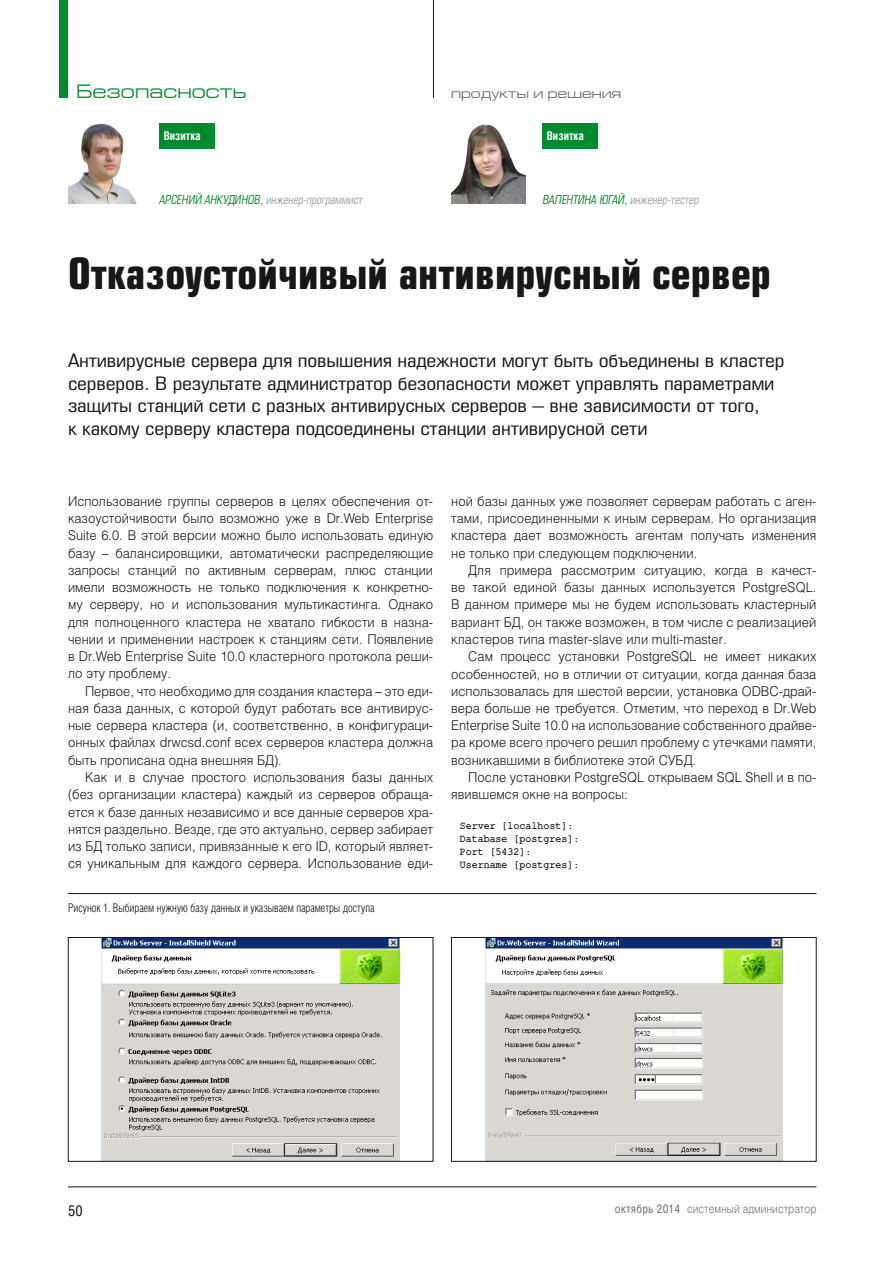
<style>
.page{position:relative;width:893px;height:1263px;background:#fff}
.page>*{position:absolute;margin:0;border:0;box-sizing:border-box;transform-origin:0 0}
.t1{font:700 42px "Europe Condensed C";color:#181716}
.t2{font:19.5px "Europe Extended C";letter-spacing:.005em;color:#008b2f}
.t3{font:18px/22.5px "Europe Condensed C";letter-spacing:-.01em;color:#181716;scale:1.25 1}
.t4{font:15px "Helios Cond C";color:#181716}
.t5{font:13.5px/17.2px "Helios Light C";color:#181716;text-align:justify;scale:.95 1}
.t6{font:13.5px "Europe Extended C";letter-spacing:.005em;color:#626261}
.t7{font:12px "Helios Cond Light C";color:#181716;scale:.95 1}
.t8{font:italic 12px "Europe Condensed C";color:#9c9c9d;scale:.95 1}
.t9{font:12px "Helios Light C";letter-spacing:.005em;color:#6e6e6e;scale:.85 1}
.t10{font:italic 12px "Europe Condensed C";color:#008b2f;scale:.95 1}
.t11{font:700 12px "Helios Cond C";color:#fff;scale:.95 1}
.t12{font:700 10.5px/12.8px "APC Courier";color:#181716;scale:.95 1}
.s1{color:#008b2f}
.s2{color:#9c9c9d}
.s3{font-family:"Helios Cond C"}
</style>
<div class="page">
<div style="left:60px;top:0;width:8px;height:98px;background:#008b2f"></div>
<hr style="left:68px;top:1186px;width:748px;height:1px;background:#181716">
<hr style="left:433px;top:0;width:1px;height:98px;background:#181716">
<div style="left:159px;top:123px;width:56px;height:26px;background:#008b2f"></div>
<div style="left:543px;top:123px;width:55px;height:26px;background:#008b2f"></div>
<img style="left:68px;top:123px;width:69px;height:81px">
<img style="left:451px;top:124px;width:75px;height:80px">
<hr style="left:68px;top:893px;width:748px;height:1px;background:#181716">
<img style="left:101px;top:939px;width:299px;height:220px">
<div style="left:68px;top:937px;width:365px;height:224px;border:1px solid #181716"></div>
<img style="left:485px;top:939px;width:298px;height:220px">
<div style="left:451px;top:937px;width:365px;height:224px;border:1px solid #181716"></div>
<h2 class="t2" style="left:77px;top:81px;width:172px">Безопасность</h2>
<p class="t6" style="left:451px;top:86px;width:172px">продукты и решения</p>
<p class="t11" style="left:164px;top:129px;width:40px">Визитка</p>
<p class="t11" style="left:547px;top:129px;width:40px">Визитка</p>
<p class="t8" style="left:159px;top:192px;width:216px"><span class="s1">АРСЕНИЙ АНКУДИНОВ,</span> инженер-программист</p>
<p class="t10" style="left:543px;top:192px;width:166px">ВАЛЕНТИНА ЮГАЙ, <span class="s2">инженер-тестер</span></p>
<h1 class="t1" style="left:68px;top:246px;width:704px">Отказоустойчивый антивирусный сервер</h1>
<p class="t3" style="left:68px;top:349px;width:575px">Антивирусные сервера для повышения надежности могут быть объединены в кластер серверов. В результате администратор безопасности может управлять параметрами защиты станций сети с разных антивирусных серверов – вне зависимости от того,<br>к какому серверу кластера подсоединены станции антивирусной сети</p>
<p class="t5" style="left:68px;top:492px;width:386px">Использование группы серверов в целях обеспечения от&shy;казоустойчивости было возможно уже в Dr.Web Enterprise Suite 6.0. В этой версии можно было использовать единую базу – балансировщики, автоматически распределяющие запросы станций по активным серверам, плюс станции имели возможность не только подключения к конкретно&shy;му серверу, но и использования мультикастинга. Однако для полноценного кластера не хватало гибкости в назна&shy;чении и применении настроек к станциям сети. Появление в Dr.Web Enterprise Suite 10.0 кластерного протокола реши&shy;ло эту проблему.</p>
<p class="t5" style="left:68px;top:682px;width:386px;text-indent:17px">Первое, что необходимо для создания кластера – это еди&shy;ная база данных, с которой будут работать все антивирус&shy;ные сервера кластера (и, соответственно, в конфигураци&shy;онных файлах drwcsd.conf всех серверов кластера должна быть прописана одна внешняя БД).</p>
<p class="t5" style="left:68px;top:768px;width:386px;text-indent:17px">Как и в случае простого использования базы данных (без организации кластера) каждый из серверов обраща&shy;ется к базе данных независимо и все данные серверов хра&shy;нятся раздельно. Везде, где это актуально, сервер забирает из БД только записи, привязанные к его ID, который являет&shy;ся уникальным для каждого сервера. Использование еди-</p>
<p class="t7" style="left:68px;top:901px;width:324px">Рисунок 1. Выбираем нужную базу данных и указываем параметры доступа</p>
<p class="t5" style="left:451px;top:492px;width:386px">ной базы данных уже позволяет серверам работать с аген&shy;тами, присоединенными к иным серверам. Но организация кластера дает возможность агентам получать изменения не только при следующем подключении.</p>
<p class="t5" style="left:451px;top:561px;width:386px;text-indent:17px">Для примера рассмотрим ситуацию, когда в качест&shy;ве такой единой базы данных используется PostgreSQL.<br>В данном примере мы не будем использовать кластерный вариант БД, он также возможен, в том числе с реализацией кластеров типа master-slave или multi-master.</p>
<p class="t5" style="left:451px;top:648px;width:386px;text-indent:17px">Сам процесс установки PostgreSQL не имеет никаких особенностей, но в отличии от ситуации, когда данная база использовалась для шестой версии, установка ODBC-драй&shy;вера больше не требуется. Отметим, что переход в Dr.Web Enterprise Suite 10.0 на использование собственного драйве&shy;ра кроме всего прочего решил проблему с утечками памяти, возникавшими в библиотеке этой СУБД.</p>
<p class="t5" style="left:451px;top:768px;width:386px;text-indent:17px">После установки PostgreSQL открываем SQL Shell и в по&shy;явившемся окне на вопросы:</p>
<p class="t12" style="left:460px;top:819px;width:128px">Server [localhost]:<br>Database [postgres]:<br>Port [5432]:<br>Username [postgres]:</p>
<p class="t4" style="left:68px;top:1201px;width:16px">50</p>
<p class="t9" style="left:615px;top:1202px;width:239px"><span class="s3">октябрь 2014</span> системный администратор</p>
</div>
